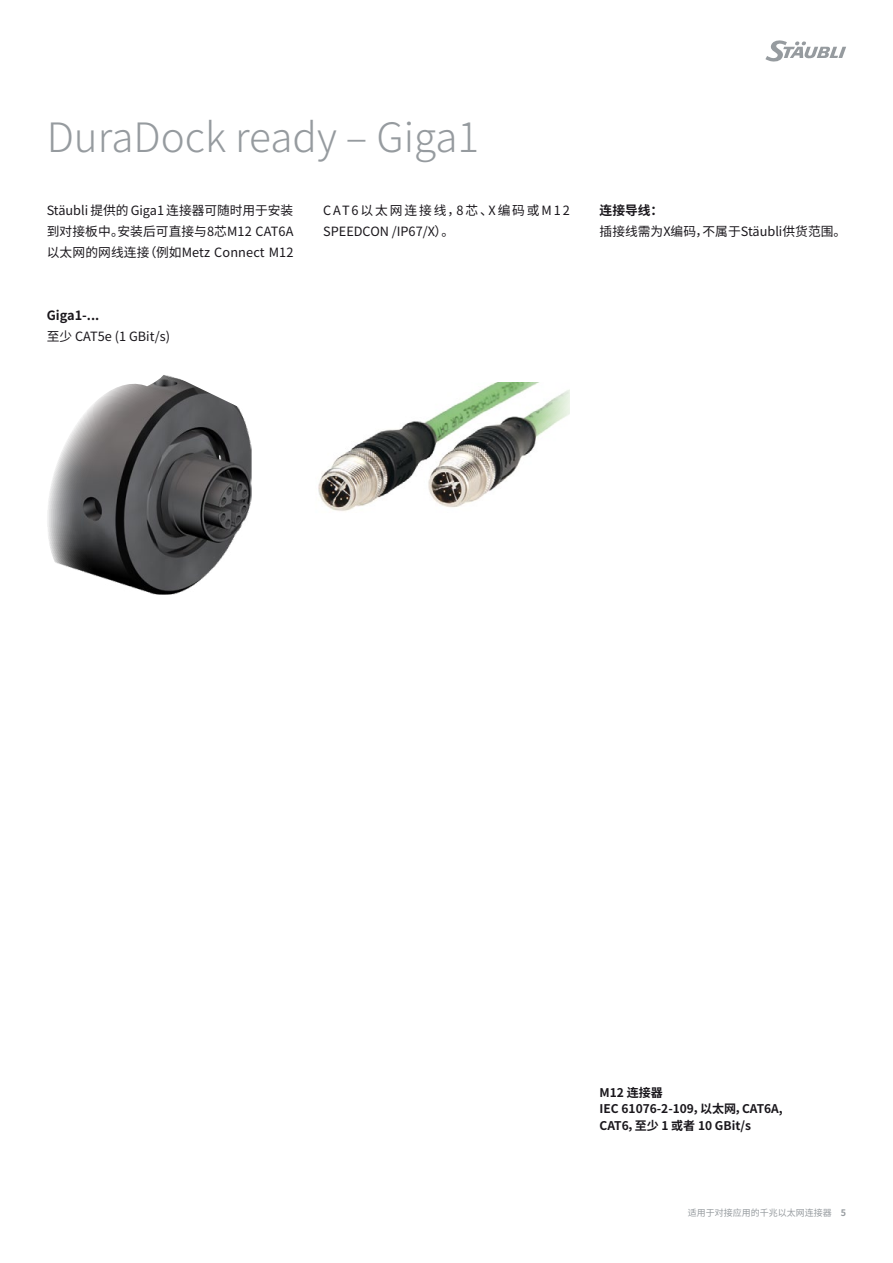
<style>
.page{position:relative;width:893px;height:1263px;background:#fff}
.page>*{position:absolute;margin:0;border:0;box-sizing:border-box;transform-origin:0 0}
.Headline_Inside_CN{font:300 40.5px "Noto Sans CJ Ksc";color:#969b9f}
.RunningText_Inside_C{font:12.75px/21px "Noto Sans CJ Ksc";letter-spacing:.005em;color:#1a171c;text-align:justify}
.RunningText_Inside_C-2{font:12.75px/21px "Noto Sans CJ Ksc";letter-spacing:.15em;color:#1a171c}
.RunningText_Inside_C-3{font:700 12.75px "Noto Sans CJ Ksc";color:#1a171c}
.Caption_Inside_CN{font:700 12px/16.5px "Noto Sans CJ Ksc";color:#1a171c}
.t1{font:9px "Noto Sans CJ Ksc";color:#969b9f}
.s1{font-weight:700}
</style>
<div class="page">
<svg style="left:765px;top:40px;width:81px;height:22px"></svg>
<img style="left:318px;top:382px;width:252px;height:129px">
<img style="left:47px;top:375px;width:205px;height:220px">
<p class="Headline_Inside_CN" style="left:47px;top:114px;width:434px">DuraDock ready – Giga1</p>
<p class="RunningText_Inside_C" style="left:47px;top:200px;width:248px">Stäubli 提供的 Giga1 连接器可随时用于安装到对接板中。安装后可直接与8芯M12 CAT6A以太网的网线连接（例如Metz Connect M12</p>
<p class="RunningText_Inside_C-3" style="left:47px;top:308px;width:54px">Giga1-...</p>
<p class="RunningText_Inside_C" style="left:47px;top:326px;width:125px">至少 CAT5e (1 GBit/s)</p>
<p class="RunningText_Inside_C-2" style="left:323px;top:200px;width:248px">CAT6以太网连接线，8芯、X编码或M12<br>SPEEDCON /IP67/X）。</p>
<p class="RunningText_Inside_C-3" style="left:600px;top:203px;width:65px">连接导线：</p>
<p class="RunningText_Inside_C" style="left:600px;top:221px;width:248px">插接线需为X编码，不属于Stäubli供货范围。</p>
<p class="Caption_Inside_CN" style="left:600px;top:1084px;width:185px">M12 连接器<br>IEC 61076-2-109，以太网，CAT6A,<br>CAT6，至少 1 或者 10 GBit/s</p>
<p class="t1" style="left:688px;top:1208px;width:160px">适用于对接应用的千兆以太网连接器 <span class="s1">5</span></p>
</div>
